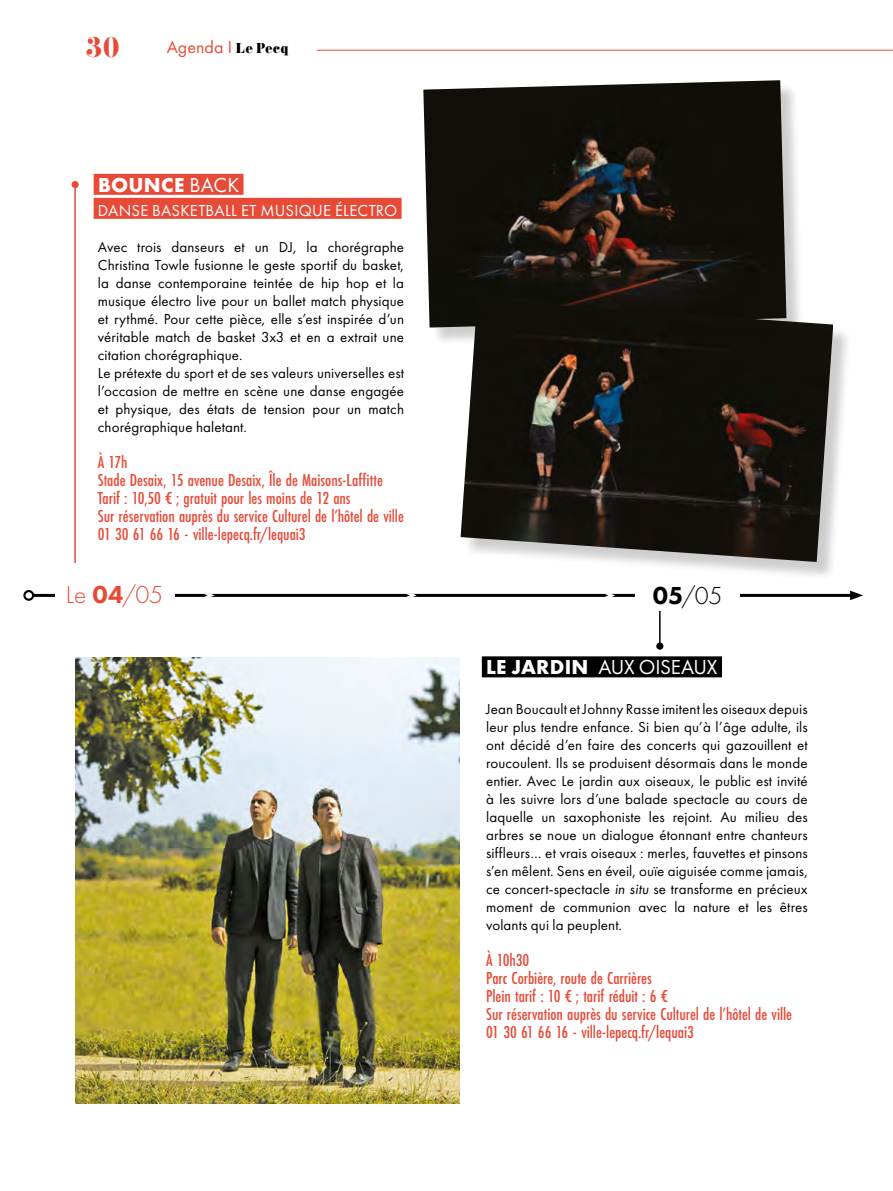
<style>
.page{position:relative;width:893px;height:1191px;background:#fff}
.page>*{position:absolute;margin:0;border:0;box-sizing:border-box;transform-origin:0 0}
.t1{font:31.5px "Didoni URWD";color:#e74b38}
.t2{font:300 25.5px "Futura PT";color:#e74b38}
.t3{font:300 25.5px "Futura PT";color:#000}
.t4{font:21px "Futura PT";letter-spacing:-.015em;color:#fff}
.t5{font:700 21px "Futura PT";letter-spacing:.015em;color:#fff}
.t6{font:500 18px/18px "Futura PT Cond";color:#e74b38}
.t7{font:18px "Futura PT";color:#e74b38}
.t8{font:16.5px "Futura PT";letter-spacing:.015em;color:#fff}
.t9{font:15px/18px "Futura PT";letter-spacing:.01em;color:#000}
.s1{font-family:"Didoni URWD";font-size:15px;color:#000}
.s2{font-weight:400}
.s3{font-weight:800}
.s4{font-weight:700}
.s5{font-style:italic}
</style>
<div class="page">
<div style="left:426px;top:83px;width:379px;height:263px;background:#000;opacity:.2"></div>
<img style="left:423px;top:80px;width:363px;height:247px">
<div style="left:463px;top:302px;width:389px;height:278px;background:#000;opacity:.2"></div>
<img style="left:461px;top:300px;width:372px;height:262px">
<img style="left:75px;top:657px;width:384px;height:446px">
<hr style="left:317px;top:50px;width:576px;height:1px;background:#e74b38">
<hr style="left:33px;top:594px;width:821px;height:3px;background:#000">
<div style="left:23px;top:590px;width:11px;height:11px;border:2px solid #000;border-radius:50%"></div>
<svg style="left:850px;top:590px;width:13px;height:10px"></svg>
<svg style="left:204px;top:594px;width:11px;height:3px"></svg>
<svg style="left:406px;top:594px;width:11px;height:3px"></svg>
<svg style="left:605px;top:594px;width:10px;height:3px"></svg>
<hr style="left:659px;top:606px;width:2px;height:40px;background:#000">
<div style="left:656px;top:642px;width:7px;height:7px;background:#000;border-radius:50%"></div>
<div style="left:94px;top:174px;width:150px;height:21px;background:#e74b38"></div>
<div style="left:94px;top:198px;width:308px;height:21px;background:#e74b38"></div>
<div style="left:482px;top:656px;width:240px;height:21px;background:#000"></div>
<hr style="left:74px;top:184px;width:2px;height:398px;background:#e74b38">
<div style="left:72px;top:181px;width:7px;height:7px;background:#e74b38;border-radius:50%"></div>
<div style="left:635px;top:576px;width:105px;height:35px;background:#fff"></div>
<div style="left:55px;top:563px;width:119px;height:60px;background:#fff"></div>
<h1 class="t1" style="left:85px;top:27px;width:37px">30</h1>
<p class="t7" style="left:167px;top:36px;width:124px">Agenda І <span class="s1">Le Pecq</span></p>
<h3 class="t5" style="left:98px;top:171px;width:143px">BOUNCE <span class="s2">BACK</span></h3>
<p class="t8" style="left:98px;top:200px;width:301px">DANSE BASKETBALL ET MUSIQUE ÉLECTRO</p>
<p class="t9" style="left:98px;top:238px;width:308px">Avec trois danseurs et un DJ, la chorégraphe Christina Towle fusionne le geste sportif du basket, la danse contemporaine teintée de hip hop et la musique électro live pour un ballet match physique et rythmé. Pour cette pièce, elle s’est inspirée d’un véritable match de basket 3x3 et en a extrait une citation chorégraphique.<br>Le prétexte du sport et de ses valeurs universelles est l’occasion de mettre en scène une danse engagée et physique, des états de tension pour un match chorégraphique haletant.</p>
<p class="t6" style="left:98px;top:453px;width:307px">À 17h<br>Stade Desaix, 15 avenue Desaix, Île de Maisons-Laffitte Tarif : 10,50 € ; gratuit pour les moins de 12 ans<br>Sur réservation auprès du service Culturel de l’hôtel de ville 01 30 61 66 16 - ville-lepecq.fr/lequai3</p>
<h2 class="t2" style="left:66px;top:580px;width:99px">Le <span class="s3">04</span>/05</h2>
<h2 class="t3" style="left:653px;top:581px;width:71px"><span class="s3">05</span>/05</h2>
<h3 class="t4" style="left:486px;top:655px;width:233px"><span class="s4">LE JARDIN</span> AUX OISEAUX</h3>
<p class="t9" style="left:486px;top:700px;width:323px;text-align:justify">Jean Boucault et Johnny Rasse imitent les oiseaux depuis leur plus tendre enfance. Si bien qu’à l’âge adulte, ils ont décidé d’en faire des concerts qui gazouillent et roucoulent. Ils se produisent désormais dans le monde entier. Avec Le jardin aux oiseaux, le public est invité à les suivre lors d’une balade spectacle au cours de laquelle un saxophoniste les rejoint. Au milieu des arbres se noue un dialogue étonnant entre chanteurs siffleurs… et vrais oiseaux : merles, fauvettes et pinsons s’en mêlent. Sens en éveil, ouïe aiguisée comme jamais, ce concert-spectacle <span class="s5">in situ</span> se transforme en précieux moment de communion avec la nature et les êtres volants qui la peuplent.</p>
<p class="t6" style="left:486px;top:951px;width:307px">À 10h30<br>Parc Corbière, route de Carrières<br>Plein tarif : 10 € ; tarif réduit : 6 €<br>Sur réservation auprès du service Culturel de l’hôtel de ville 01 30 61 66 16 - ville-lepecq.fr/lequai3</p>
</div>
